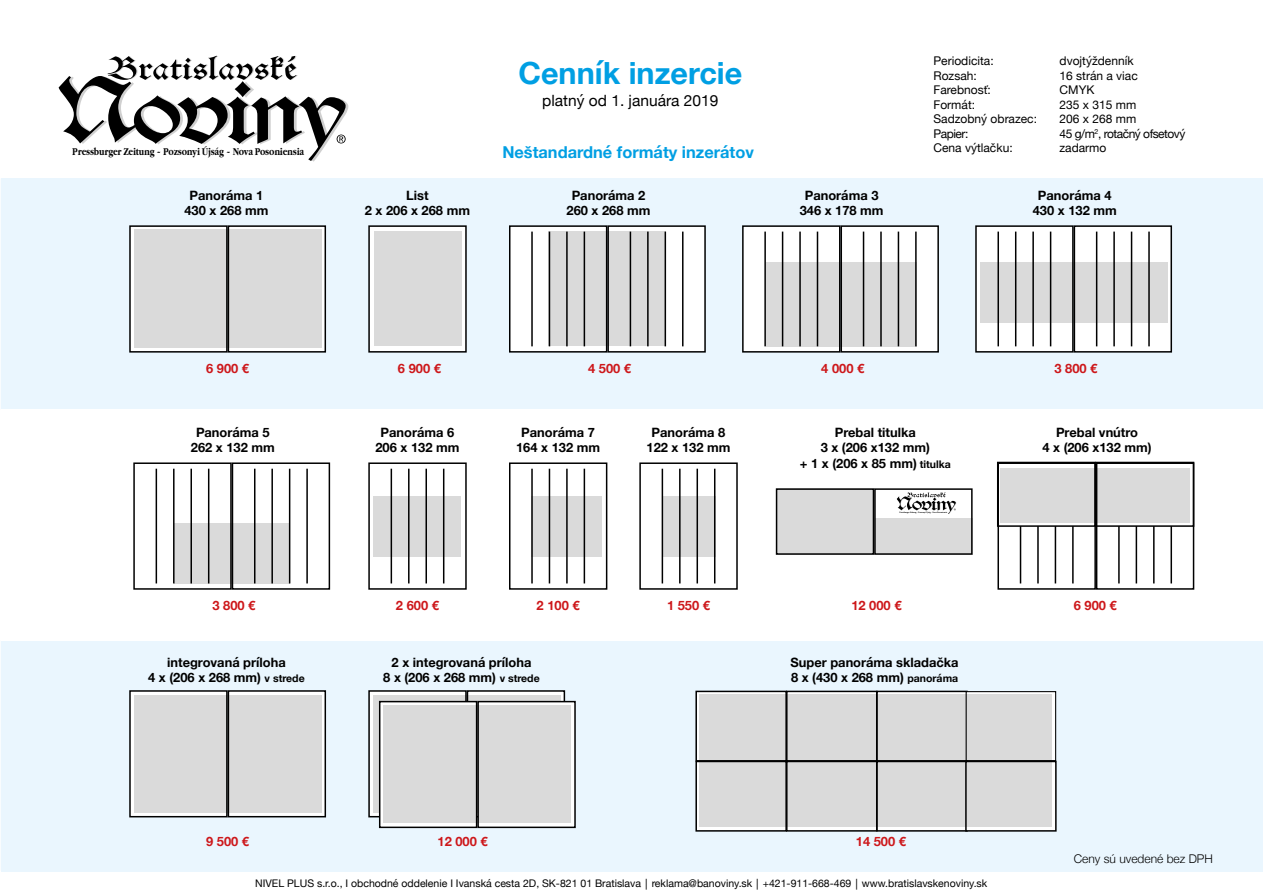
<style>
.page{position:relative;width:1263px;height:893px;background:#fff}
.page>*{position:absolute;margin:0;border:0;box-sizing:border-box;transform-origin:0 0}
.t1{font:700 30.6px "Helvetica Neue";color:#009fe3}
.t2{font:700 16.35px "Helvetica Neue";color:#009fe3}
.t3{font:15.6px "Helvetica Neue";color:#000}
.t4{font:700 12.9px/15.5px "Helvetica Neue";color:#000;text-align:center}
.t5{font:700 12.9px "Helvetica Neue";color:#cd171a}
.t6{font:12px "Helvetica Neue";color:#000}
.t7{font:12px "Helvetica Neue";letter-spacing:-.04em;color:#000}
.t8{font:300 12px "Helvetica Neue";color:#000}
.t9{font:10.5px "Helvetica Neue";color:#000}
.t10{font:700 10.05px "Garamond Itc TOT";letter-spacing:-.02em;color:#000;scale:.8 1}
.t11{font:700 2.1px "Garamond Itc TOT";letter-spacing:-.02em;color:#000;scale:.8 1}
.s1{font-size:10.5px}
</style>
<div class="page">
<div style="left:1px;top:179px;width:1262px;height:230px;background:#eaf6fe"></div>
<div style="left:1px;top:641px;width:1262px;height:231px;background:#eaf6fe"></div>
<svg style="left:129px;top:225px;width:198px;height:128px;background:#acaeae"></svg>
<svg style="left:129px;top:690px;width:198px;height:128px;background:#b1b2b3"></svg>
<svg style="left:368px;top:225px;width:99px;height:128px;background:#bcbdbd"></svg>
<svg style="left:368px;top:462px;width:99px;height:128px"></svg>
<svg style="left:509px;top:462px;width:99px;height:128px"></svg>
<svg style="left:639px;top:462px;width:99px;height:128px"></svg>
<svg style="left:509px;top:225px;width:197px;height:128px;background:#e5e5e5"></svg>
<svg style="left:742px;top:225px;width:197px;height:128px;background:#e5e5e6"></svg>
<svg style="left:997px;top:462px;width:198px;height:128px"></svg>
<svg style="left:975px;top:225px;width:198px;height:128px;background:#e5e5e5"></svg>
<svg style="left:133px;top:462px;width:198px;height:128px"></svg>
<div style="left:374px;top:232px;width:87px;height:114px;background:#dadada"></div>
<div style="left:980px;top:262px;width:187px;height:60px;background:#dadada"></div>
<div style="left:373px;top:496px;width:88px;height:60px;background:#dadada"></div>
<div style="left:531px;top:496px;width:71px;height:60px;background:#dadada"></div>
<div style="left:662px;top:496px;width:53px;height:60px;background:#dadada"></div>
<div style="left:174px;top:523px;width:116px;height:60px;background:#dadada"></div>
<div style="left:549px;top:232px;width:117px;height:114px;background:#dadada"></div>
<div style="left:766px;top:262px;width:151px;height:84px;background:#dadada"></div>
<div style="left:997px;top:462px;width:99px;height:65px;border:2px solid #000"></div>
<div style="left:1095px;top:462px;width:99px;height:65px;border:2px solid #000"></div>
<hr style="left:531px;top:232px;width:2px;height:114px;background:#000">
<hr style="left:764px;top:232px;width:2px;height:114px;background:#000">
<hr style="left:1020px;top:526px;width:1px;height:57px;background:#000">
<hr style="left:997px;top:232px;width:2px;height:114px;background:#000">
<hr style="left:156px;top:469px;width:1px;height:114px;background:#000">
<hr style="left:391px;top:469px;width:1px;height:114px;background:#000">
<hr style="left:531px;top:469px;width:2px;height:114px;background:#000">
<hr style="left:662px;top:469px;width:1px;height:114px;background:#000">
<hr style="left:630px;top:232px;width:1px;height:114px;background:#000">
<hr style="left:863px;top:232px;width:1px;height:114px;background:#000">
<hr style="left:1118px;top:526px;width:2px;height:57px;background:#000">
<hr style="left:1096px;top:232px;width:1px;height:114px;background:#000">
<hr style="left:254px;top:469px;width:1px;height:114px;background:#000">
<hr style="left:549px;top:232px;width:1px;height:114px;background:#000">
<hr style="left:782px;top:232px;width:1px;height:114px;background:#000">
<hr style="left:1037px;top:526px;width:2px;height:57px;background:#000">
<hr style="left:1015px;top:232px;width:1px;height:114px;background:#000">
<hr style="left:173px;top:469px;width:2px;height:114px;background:#000">
<hr style="left:408px;top:469px;width:1px;height:114px;background:#000">
<hr style="left:549px;top:469px;width:1px;height:114px;background:#000">
<hr style="left:679px;top:469px;width:1px;height:114px;background:#000">
<hr style="left:647px;top:232px;width:2px;height:114px;background:#000">
<hr style="left:880px;top:232px;width:2px;height:114px;background:#000">
<hr style="left:1135px;top:526px;width:2px;height:57px;background:#000">
<hr style="left:1113px;top:232px;width:2px;height:114px;background:#000">
<hr style="left:271px;top:469px;width:2px;height:114px;background:#000">
<hr style="left:566px;top:232px;width:2px;height:114px;background:#000">
<hr style="left:799px;top:232px;width:2px;height:114px;background:#000">
<hr style="left:1055px;top:526px;width:1px;height:57px;background:#000">
<hr style="left:1032px;top:232px;width:2px;height:114px;background:#000">
<hr style="left:190px;top:469px;width:2px;height:114px;background:#000">
<hr style="left:425px;top:469px;width:2px;height:114px;background:#000">
<hr style="left:566px;top:469px;width:2px;height:114px;background:#000">
<hr style="left:696px;top:469px;width:2px;height:114px;background:#000">
<hr style="left:664px;top:232px;width:2px;height:114px;background:#000">
<hr style="left:898px;top:232px;width:1px;height:114px;background:#000">
<hr style="left:1153px;top:526px;width:1px;height:57px;background:#000">
<hr style="left:1131px;top:232px;width:1px;height:114px;background:#000">
<hr style="left:289px;top:469px;width:1px;height:114px;background:#000">
<hr style="left:584px;top:232px;width:1px;height:114px;background:#000">
<hr style="left:817px;top:232px;width:1px;height:114px;background:#000">
<hr style="left:1072px;top:526px;width:2px;height:57px;background:#000">
<hr style="left:1050px;top:232px;width:1px;height:114px;background:#000">
<hr style="left:208px;top:469px;width:1px;height:114px;background:#000">
<hr style="left:443px;top:469px;width:1px;height:114px;background:#000">
<hr style="left:584px;top:469px;width:1px;height:114px;background:#000">
<hr style="left:714px;top:469px;width:1px;height:114px;background:#000">
<hr style="left:682px;top:232px;width:1px;height:114px;background:#000">
<hr style="left:915px;top:232px;width:2px;height:114px;background:#000">
<hr style="left:1170px;top:526px;width:2px;height:57px;background:#000">
<hr style="left:1148px;top:232px;width:2px;height:114px;background:#000">
<hr style="left:306px;top:469px;width:2px;height:114px;background:#000">
<svg style="left:59px;top:56px;width:289px;height:106px"></svg>
<svg style="left:775px;top:488px;width:198px;height:67px"></svg>
<svg style="left:695px;top:690px;width:362px;height:142px;background:#a9aaab"></svg>
<div style="left:135px;top:230px;width:187px;height:118px;background:#dadada"></div>
<div style="left:134px;top:695px;width:187px;height:117px;background:#dadada"></div>
<div style="left:700px;top:694px;width:352px;height:133px;background:#dadada"></div>
<svg style="left:368px;top:690px;width:208px;height:139px;background:#bbbcbc"></svg>
<div style="left:384px;top:706px;width:187px;height:117px;background:#dadada"></div>
<p class="t10" style="left:72px;top:146px;width:291px">Pressburger Zeitung ~ Pozsonyi Újság ~ Nova Posoniensia</p>
<h1 class="t1" style="left:518px;top:49px;width:225px">Cenník inzercie</h1>
<p class="t3" style="left:542px;top:89px;width:178px">platný od 1. januára 2019</p>
<p class="t2" style="left:502px;top:139px;width:253px">Neštandardné formáty inzerátov</p>
<p class="t6" style="left:933px;top:53px;width:62px">Periodicita:</p>
<p class="t6" style="left:1059px;top:53px;width:76px">dvojtýždenník</p>
<p class="t6" style="left:933px;top:67px;width:45px">Rozsah:</p>
<p class="t6" style="left:1059px;top:67px;width:80px">16 strán a viac</p>
<p class="t6" style="left:933px;top:81px;width:59px">Farebnosť:</p>
<p class="t6" style="left:1059px;top:81px;width:36px">CMYK</p>
<p class="t6" style="left:933px;top:96px;width:43px">Formát:</p>
<p class="t6" style="left:1059px;top:96px;width:78px">235 x 315 mm</p>
<p class="t6" style="left:933px;top:110px;width:105px">Sadzobný obrazec:</p>
<p class="t6" style="left:1059px;top:110px;width:78px">206 x 268 mm</p>
<p class="t6" style="left:933px;top:125px;width:36px">Papier:</p>
<p class="t7" style="left:1059px;top:125px;width:127px">45 g/m<sup>2</sup>, rotačný ofsetový</p>
<p class="t6" style="left:933px;top:140px;width:81px">Cena výtlačku:</p>
<p class="t6" style="left:1059px;top:140px;width:48px">zadarmo</p>
<p class="t4" style="left:184px;top:188px;width:85px">Panoráma 1<br>430 x 268 mm</p>
<p class="t4" style="left:365px;top:188px;width:107px">List<br>2 x 206 x 268 mm</p>
<p class="t4" style="left:566px;top:188px;width:85px">Panoráma 2<br>260 x 268 mm</p>
<p class="t4" style="left:800px;top:188px;width:85px">Panoráma 3<br>346 x 178 mm</p>
<p class="t4" style="left:1033px;top:188px;width:85px">Panoráma 4<br>430 x 132 mm</p>
<p class="t5" style="left:206px;top:358px;width:44px">6 900 €</p>
<p class="t5" style="left:398px;top:358px;width:44px">6 900 €</p>
<p class="t5" style="left:588px;top:358px;width:44px">4 500 €</p>
<p class="t5" style="left:821px;top:358px;width:44px">4 000 €</p>
<p class="t5" style="left:1054px;top:358px;width:44px">3 800 €</p>
<p class="t4" style="left:191px;top:425px;width:85px">Panoráma 5<br>262 x 132 mm</p>
<p class="t4" style="left:375px;top:425px;width:85px">Panoráma 6<br>206 x 132 mm</p>
<p class="t4" style="left:516px;top:425px;width:85px">Panoráma 7<br>164 x 132 mm</p>
<p class="t4" style="left:646px;top:425px;width:85px">Panoráma 8<br>122 x 132 mm</p>
<p class="t5" style="left:212px;top:595px;width:44px">3 800 €</p>
<p class="t5" style="left:396px;top:595px;width:44px">2 600 €</p>
<p class="t5" style="left:537px;top:595px;width:44px">2 100 €</p>
<p class="t5" style="left:667px;top:595px;width:44px">1 550 €</p>
<p class="t4" style="left:800px;top:425px;width:152px">Prebal titulka<br>3 x (206 x132 mm)<br>+ 1 x (206 x 85 mm) <span class="s1">titulka</span></p>
<p class="t4" style="left:1042px;top:425px;width:111px">Prebal vnútro<br>4 x (206 x132 mm)</p>
<p class="t11" style="left:899px;top:511px;width:61px">Pressburger Zeitung ~ Pozsonyi Újság ~ Nova Posoniensia</p>
<p class="t5" style="left:851px;top:595px;width:52px">12 000 €</p>
<p class="t5" style="left:1074px;top:595px;width:44px">6 900 €</p>
<p class="t4" style="left:148px;top:655px;width:158px">integrovaná príloha<br>4 x (206 x 268 mm) <span class="s1">v strede</span></p>
<p class="t4" style="left:383px;top:655px;width:158px">2 x integrovaná príloha<br>8 x (206 x 268 mm) <span class="s1">v strede</span></p>
<p class="t4" style="left:790px;top:655px;width:170px;text-align:left">Super panoráma skladačka<br>8 x (430 x 268 mm) <span class="s1">panoráma</span></p>
<p class="t5" style="left:206px;top:831px;width:44px">9 500 €</p>
<p class="t5" style="left:437px;top:831px;width:52px">12 000 €</p>
<p class="t5" style="left:856px;top:831px;width:52px">14 500 €</p>
<p class="t9" style="left:255px;top:876px;width:733px">NIVEL PLUS s.r.o., I obchodné oddelenie I Ivanská cesta 2D, SK-821 01 Bratislava│reklama@banoviny.sk│+421-911-668-469│www.bratislavskenoviny.sk</p>
<p class="t8" style="left:1074px;top:849px;width:141px">Ceny sú uvedené bez DPH</p>
</div>
